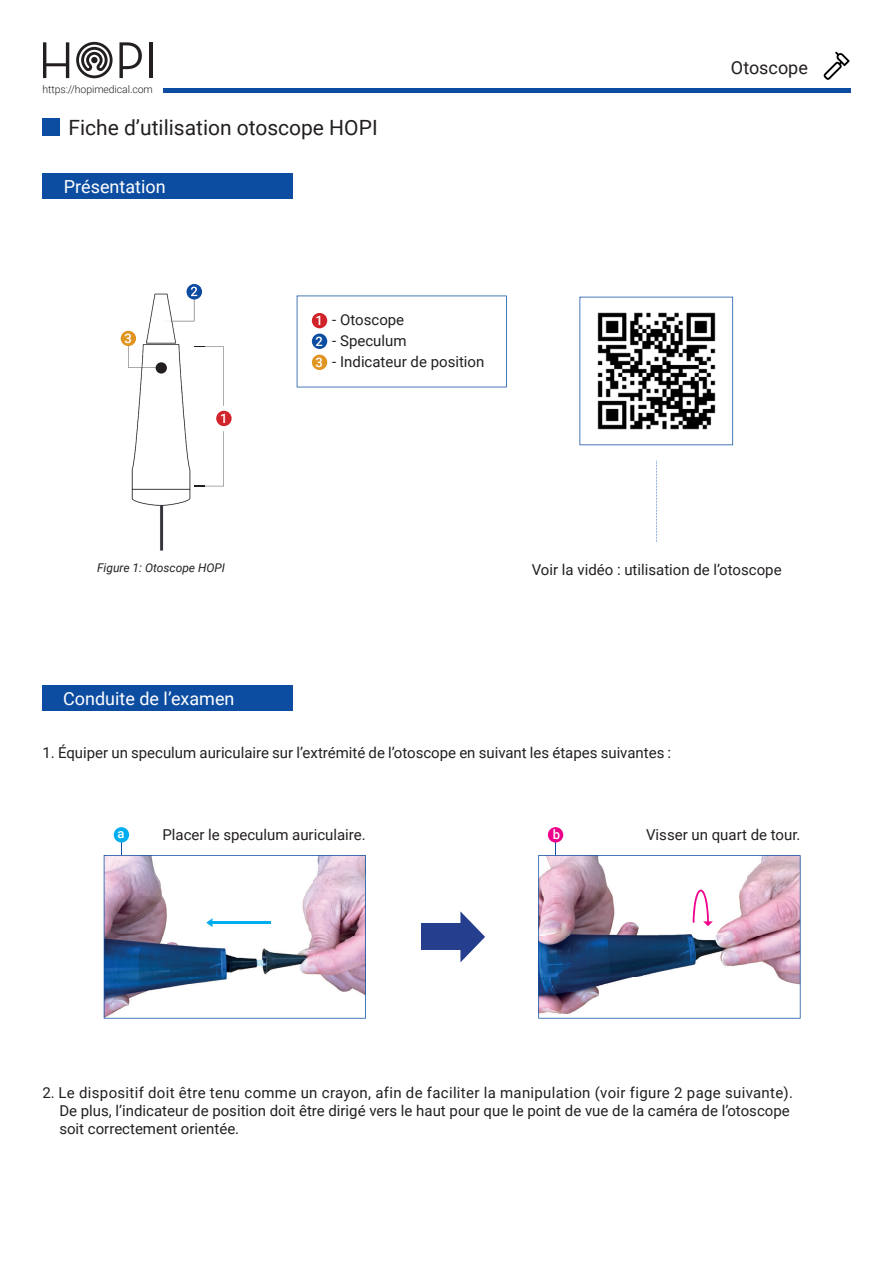
<style>
.page{position:relative;width:893px;height:1263px;background:#fff}
.page>*{position:absolute;margin:0;border:0;box-sizing:border-box;transform-origin:0 0}
.t1{font:21px "Roboto";color:#231f20}
.t2{font:18px "Roboto";color:#fff}
.t3{font:18px "Roboto";color:#231f20}
.t4{font:15px/18px "Roboto";color:#231f20}
.t5{font:500 13.05px/20.9px "Roboto";color:#fff;text-align:justify}
.t6{font:italic 12px "Roboto";color:#231f20}
.t7{font:300 10.5px "Roboto";letter-spacing:-.01em;color:#231f20}
</style>
<div class="page">
<svg style="left:579px;top:297px;width:154px;height:148px"></svg>
<div style="left:43px;top:118px;width:17px;height:17px;background:#0d4da1"></div>
<hr style="left:163px;top:89px;width:687px;height:4px;background:#0d4da1">
<div style="left:43px;top:173px;width:250px;height:26px;background:#0d4da1"></div>
<div style="left:43px;top:686px;width:250px;height:25px;background:#0d4da1"></div>
<svg style="left:76px;top:42px;width:37px;height:36px"></svg>
<svg style="left:43px;top:42px;width:26px;height:36px"></svg>
<svg style="left:119px;top:42px;width:23px;height:36px"></svg>
<hr style="left:149px;top:42px;width:4px;height:36px;background:#231f20">
<svg style="left:297px;top:296px;width:210px;height:91px"></svg>
<div style="left:216px;top:411px;width:16px;height:15px;background:#d1232a;border-radius:50%"></div>
<div style="left:312px;top:313px;width:15px;height:15px;background:#d1232a;border-radius:50%"></div>
<div style="left:312px;top:334px;width:15px;height:15px;background:#0d4da1;border-radius:50%"></div>
<div style="left:312px;top:355px;width:15px;height:15px;background:#e09523;border-radius:50%"></div>
<svg style="left:824px;top:52px;width:26px;height:28px"></svg>
<img style="left:120px;top:293px;width:84px;height:258px">
<svg style="left:194px;top:347px;width:30px;height:59px"></svg>
<svg style="left:194px;top:431px;width:30px;height:56px"></svg>
<img style="left:188px;top:284px;width:14px;height:15px">
<svg style="left:164px;top:287px;width:33px;height:34px"></svg>
<div style="left:156px;top:362px;width:11px;height:12px;background:#231f20;border-radius:50%"></div>
<svg style="left:128px;top:345px;width:30px;height:23px"></svg>
<div style="left:121px;top:331px;width:15px;height:15px;background:#e09523;border-radius:50%"></div>
<svg style="left:656px;top:460px;width:1px;height:82px"></svg>
<div style="left:422px;top:924px;width:40px;height:26px;background:#253f8e"></div>
<svg style="left:460px;top:911px;width:25px;height:51px"></svg>
<svg style="left:104px;top:838px;width:262px;height:180px"></svg>
<img style="left:538px;top:838px;width:263px;height:180px">
<div style="left:114px;top:827px;width:15px;height:15px;background:#00aeef;border-radius:50%"></div>
<div style="left:548px;top:827px;width:15px;height:15px;background:#ed028c;border-radius:50%"></div>
<p class="t7" style="left:43px;top:82px;width:112px">https://hopimedical.com</p>
<h1 class="t1" style="left:68px;top:112px;width:311px">Fiche d’utilisation otoscope HOPI</h1>
<p class="t2" style="left:64px;top:174px;width:103px">Présentation</p>
<p class="t5" style="left:124px;top:327px;width:9px">3</p>
<p class="t5" style="left:220px;top:407px;width:9px">1</p>
<p class="t5" style="left:316px;top:309px;width:9px">1<br>2<br>3</p>
<p class="t4" style="left:332px;top:310px;width:73px">- Otoscope</p>
<p class="t4" style="left:332px;top:331px;width:76px">- Speculum</p>
<p class="t4" style="left:332px;top:352px;width:154px">- Indicateur de position</p>
<p class="t3" style="left:731px;top:55px;width:78px">Otoscope</p>
<p class="t6" style="left:97px;top:560px;width:130px">Figure 1: Otoscope HOPI</p>
<p class="t2" style="left:63px;top:686px;width:173px">Conduite de l’examen</p>
<p class="t4" style="left:532px;top:560px;width:251px">Voir la vidéo : utilisation de l’otoscope</p>
<p class="t4" style="left:43px;top:743px;width:630px">1. Équiper un speculum auriculaire sur l’extrémité de l’otoscope en suivant les étapes suivantes :</p>
<p class="t4" style="left:162px;top:825px;width:205px">Placer le speculum auriculaire.</p>
<p class="t4" style="left:646px;top:825px;width:156px">Visser un quart de tour.</p>
<p class="t5" style="left:118px;top:822px;width:9px">a</p>
<p class="t5" style="left:553px;top:823px;width:9px">b</p>
<p class="t4" style="left:59px;top:1083px;width:735px;text-indent:-17px">2. Le dispositif doit être tenu comme un crayon, afin de faciliter la manipulation (voir figure 2 page suivante).<br>De plus, l’indicateur de position doit être dirigé vers le haut pour que le point de vue de la caméra de l’otoscope soit correctement orientée.</p>
</div>
